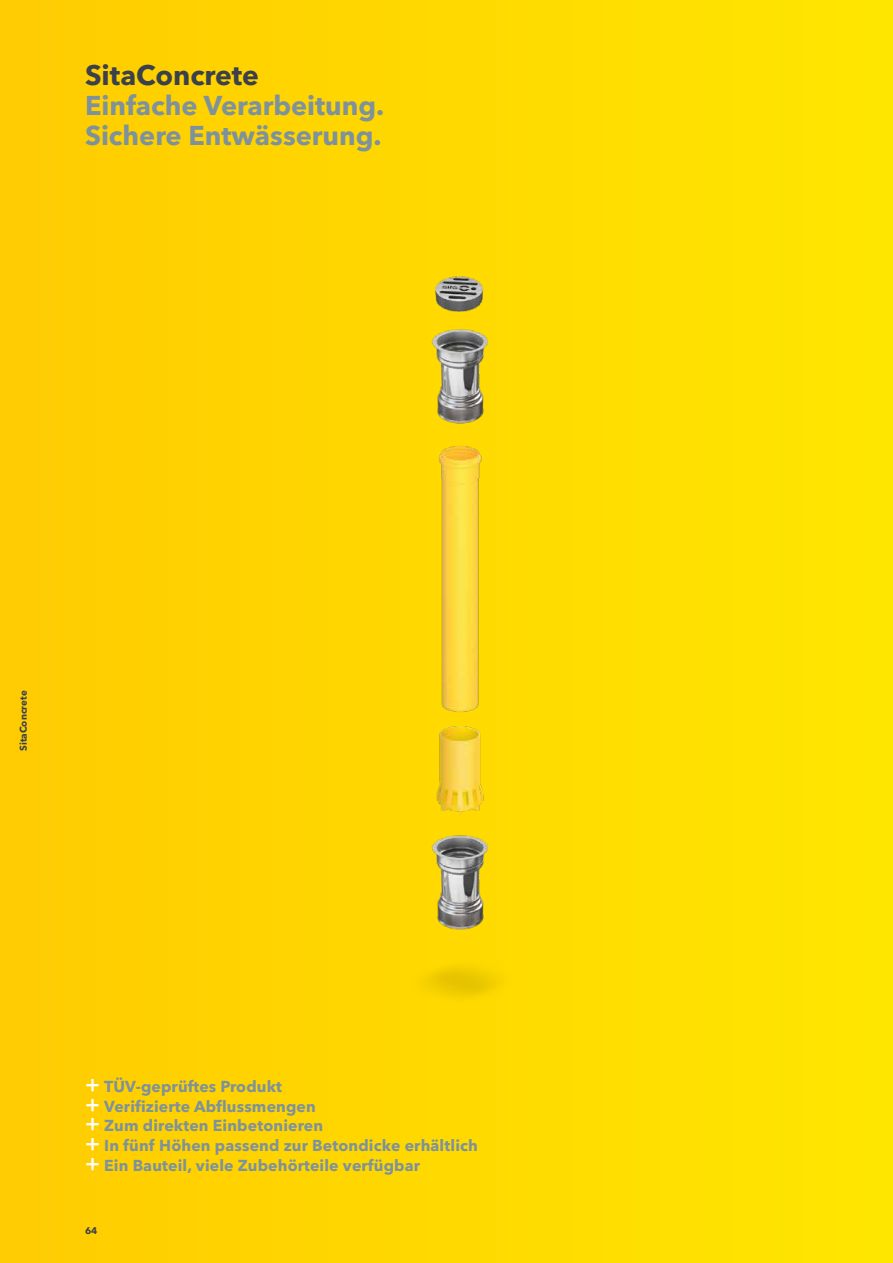
<style>
.page{position:relative;width:893px;height:1263px;background:#fff}
.page>*{position:absolute;margin:0;border:0;box-sizing:border-box;transform-origin:0 0}
.t1{font:700 28.05px "Avenir Next W1 G";color:#3a414a}
.t2{font:700 27px/30px "Avenir Next W1 G";color:#7d929c}
.t3{font:700 15.75px/19.5px "Avenir Next W1 G";letter-spacing:.01em;color:#7d929c}
.t4{font:700 9.75px "Avenir Next W1 G";color:#3a414a}
.t5{font:700 9.6px "Avenir Next W1 G";color:#3a414a}
.s1{font-weight:600;font-size:22.5px;color:#fff}
</style>
<div class="page">
<div style="left:0;top:0;width:893px;height:1263px;background:linear-gradient(to right,#ffcb01,#ffe600)"></div>
<img style="left:0;top:170px;width:893px;height:1004px">
<h1 class="t1" style="left:85px;top:58px;width:175px">SitaConcrete</h1>
<h2 class="t2" style="left:85px;top:90px;width:301px">Einfache Verarbeitung.<br>Sichere Entwässerung.</h2>
<p class="t4" style="left:18px;top:751px;width:62px;rotate:-90deg">SitaConcrete</p>
<p class="t3" style="left:85px;top:1077px;width:394px"><span class="s1">+</span> TÜV-geprüftes Produkt<br><span class="s1">+</span> Verifizierte Abflussmengen<br><span class="s1">+</span> Zum direkten Einbetonieren<br><span class="s1">+</span> In fünf Höhen passend zur Betondicke erhältlich <span class="s1">+</span> Ein Bauteil, viele Zubehörteile verfügbar</p>
<p class="t5" style="left:85px;top:1225px;width:14px">64</p>
</div>
